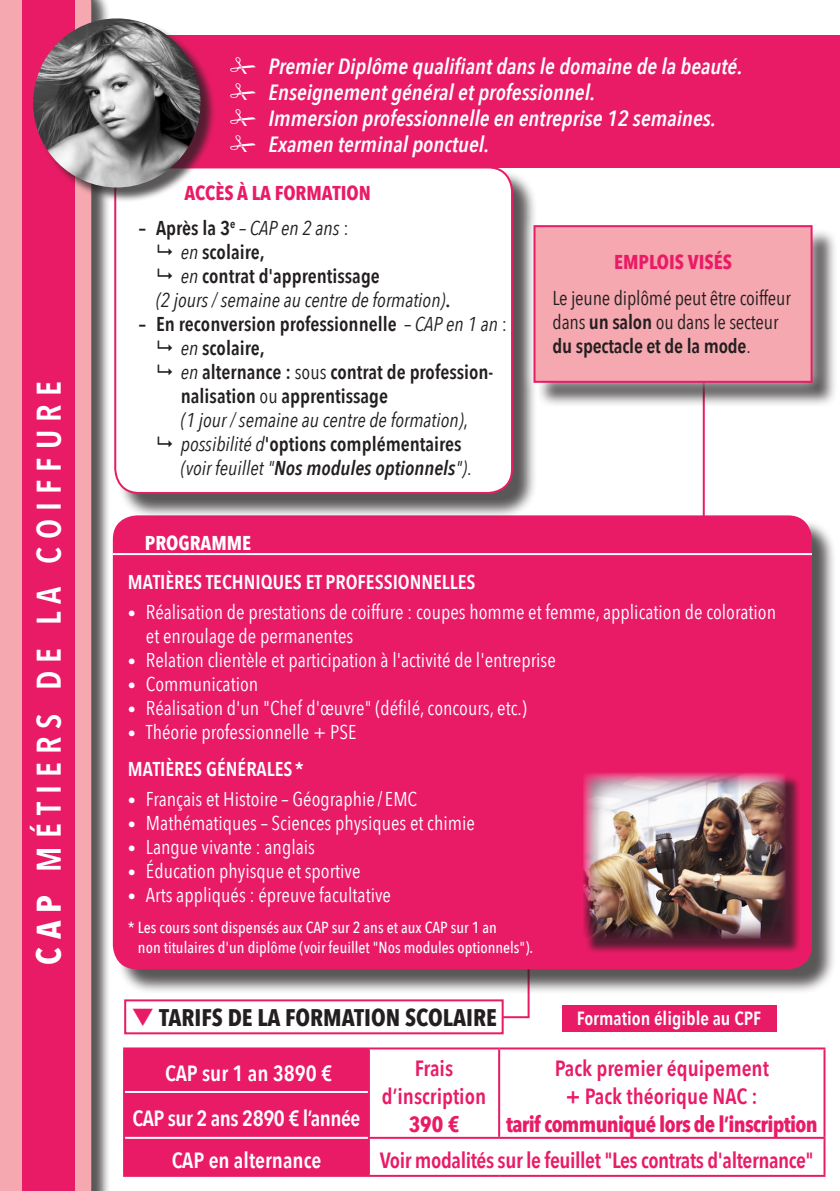
<style>
.page{position:relative;width:840px;height:1191px;background:#fff}
.page>*{position:absolute;margin:0;border:0;box-sizing:border-box;transform-origin:0 0}
.t1{font:600 34px "Avenir Next Condensed";letter-spacing:.24em;color:#fff}
.intertitre{font:700 24px "Avenir Next Condensed";color:#231f20}
.t2{font:italic 600 22px "Avenir Next Condensed";color:#fff}
.t3{font:600 22px/28px "Avenir Next Condensed";letter-spacing:-.015em;color:#e91b66;text-align:center}
.t4{font:600 22px "Avenir Next Condensed";color:#fff}
.t5{font:600 22px "Avenir Next Condensed";letter-spacing:-.02em;color:#fff}
.t6{font:20px/24px "Avenir Next Condensed";color:#fff}
.t7{font:600 20px/24px "Avenir Next Condensed";color:#231f20}
.t8{font:italic 20px/24px "Avenir Next Condensed";color:#231f20}
.t9{font:20px/24px "Avenir Next Condensed";letter-spacing:-.01em;color:#231f20}
.t10{font:600 20px "Avenir Next Condensed";color:#fff}
.intertitre-2{font:700 20px "Avenir Next Condensed";color:#e91b66}
.intertitre-3{font:700 20px "Avenir Next Condensed";color:#fff}
.t11{font:600 19px "Avenir Next Condensed";color:#fff}
.t12{font:500 16px/20px "Avenir Next Condensed";color:#fff}
.s1{font-weight:700}
.s2{font-weight:600;font-style:normal}
.s3{font-style:normal}
.s4{font-weight:400;font-style:italic}
.s5{font-weight:400}
.s6{font-weight:600}
.s7{font-size:16px}
.s8{color:#e91b66}
</style>
<div class="page">
<hr style="left:527px;top:893px;width:2px;height:124px;background:#e91b66">
<hr style="left:702px;top:364px;width:2px;height:210px;background:#e91b66">
<div style="left:116px;top:518px;width:720px;height:476px;background:#231f20;opacity:.75"></div>
<div style="left:113px;top:515px;width:698px;height:454px;background:#e91b66;border-radius:24px"></div>
<div style="left:117px;top:169px;width:421px;height:350px;background:#231f20;opacity:.75"></div>
<div style="left:115px;top:167px;width:396px;height:326px;background:#fff;border-radius:24px"></div>
<div style="left:114px;top:166px;width:398px;height:328px;border:2px solid #e91b66;border-radius:24px"></div>
<div style="left:0;top:0;width:112px;height:1191px;background:#231f20;opacity:.75"></div>
<div style="left:0;top:0;width:91px;height:1191px;background:#f5a8b0"></div>
<div style="left:23px;top:0;width:52px;height:1191px;background:#e91b66"></div>
<div style="left:155px;top:36px;width:684px;height:132px;background:#e91b66"></div>
<div style="left:35px;top:20px;width:181px;height:182px;background:#231f20;opacity:.75"></div>
<img style="left:33px;top:18px;width:167px;height:169px">
<div style="left:585px;top:775px;width:216px;height:179px;background:#231f20;opacity:.75"></div>
<img style="left:583px;top:773px;width:202px;height:165px">
<div style="left:124px;top:999px;width:379px;height:35px;border:2px solid #e91b66"></div>
<div style="left:125px;top:1049px;width:243px;height:125px;background:#e91b66"></div>
<hr style="left:369px;top:1047px;width:130px;height:2px;background:#e91b66">
<hr style="left:499px;top:1047px;width:326px;height:2px;background:#e91b66">
<hr style="left:498px;top:1049px;width:2px;height:43px;background:#e91b66">
<hr style="left:823px;top:1049px;width:2px;height:43px;background:#e91b66">
<hr style="left:498px;top:1092px;width:2px;height:44px;background:#e91b66">
<hr style="left:823px;top:1092px;width:2px;height:44px;background:#e91b66">
<hr style="left:368px;top:1136px;width:131px;height:2px;background:#e91b66">
<hr style="left:499px;top:1136px;width:326px;height:2px;background:#e91b66">
<hr style="left:823px;top:1138px;width:2px;height:36px;background:#e91b66">
<hr style="left:369px;top:1174px;width:130px;height:2px;background:#e91b66">
<hr style="left:499px;top:1174px;width:326px;height:2px;background:#e91b66">
<hr style="left:123px;top:1047px;width:246px;height:2px;background:#e91b66">
<hr style="left:123px;top:1049px;width:2px;height:43px;background:#e91b66">
<hr style="left:368px;top:1049px;width:2px;height:43px;background:#e91b66">
<hr style="left:123px;top:1092px;width:2px;height:45px;background:#e91b66">
<hr style="left:368px;top:1092px;width:2px;height:44px;background:#e91b66">
<hr style="left:123px;top:1137px;width:2px;height:37px;background:#e91b66">
<hr style="left:368px;top:1138px;width:2px;height:36px;background:#e91b66">
<hr style="left:123px;top:1174px;width:246px;height:2px;background:#e91b66">
<hr style="left:125px;top:1091px;width:243px;height:2px;background:#fff">
<hr style="left:125px;top:1136px;width:243px;height:2px;background:#fff">
<div style="left:536px;top:228px;width:301px;height:179px;background:#231f20;opacity:.75"></div>
<div style="left:520px;top:212px;width:304px;height:184px;background:#fff;opacity:.75"></div>
<div style="left:534px;top:226px;width:277px;height:156px;background:#f5a8b0"></div>
<div style="left:533px;top:225px;width:279px;height:158px;border:2px solid #e91b66"></div>
<hr style="left:113px;top:553px;width:698px;height:2px;background:#fff">
<hr style="left:503px;top:1016px;width:26px;height:2px;background:#e91b66">
<div style="left:561px;top:1006px;width:214px;height:26px;background:#e91b66"></div>
<p class="t1" style="left:19px;top:964px;width:584px;rotate:-90deg"><span class="s1">CAP</span> MÉTIERS DE LA COIFFURE</p>
<p class="t2" style="left:268px;top:53px;width:475px">Premier Diplôme qualifiant dans le domaine de la beauté.</p>
<p class="t2" style="left:268px;top:79px;width:328px">Enseignement général et professionnel.</p>
<p class="t2" style="left:268px;top:105px;width:449px">Immersion professionnelle en entreprise 12 semaines.</p>
<p class="t2" style="left:268px;top:131px;width:222px">Examen terminal ponctuel.</p>
<p class="intertitre-2" style="left:184px;top:180px;width:188px">ACCÈS À LA FORMATION</p>
<p class="t8" style="left:139px;top:216px;width:211px"><span class="s2">– Après la 3</span><sup>e</sup> – CAP en 2 ans <span class="s3">:</span></p>
<p class="t7" style="left:181px;top:239px;width:85px"><span class="s4">en</span> scolaire,</p>
<p class="t8" style="left:156px;top:264px;width:296px;text-indent:25px">en <span class="s2">contrat d'apprentissage<br></span>(2 jours / semaine au centre de formation)<span class="s2">.</span></p>
<p class="t7" style="left:139px;top:311px;width:369px">– En reconversion professionnelle <span class="s4">– CAP en 1 an</span> <span class="s5">:</span></p>
<p class="t7" style="left:181px;top:335px;width:85px"><span class="s4">en</span> scolaire,</p>
<p class="t7" style="left:181px;top:359px;width:314px"><span class="s4">en</span> alternance : <span class="s5">sous</span> contrat de profession&shy;nalisation <span class="s5">ou</span> apprentissage<br><span class="s4">(1 jour / semaine au centre de formation)</span><span class="s5">,</span></p>
<p class="t8" style="left:181px;top:432px;width:292px">possibilité d<span class="s2">'options complémentaires </span>(voir feuillet "<span class="s6">Nos modules optionnels</span>")<span class="s3">.</span></p>
<p class="intertitre-2" style="left:614px;top:250px;width:119px">EMPLOIS VISÉS</p>
<p class="t9" style="left:552px;top:285px;width:240px">Le jeune diplômé peut être coiffeur dans <span class="s6">un salon</span> ou dans le secteur <span class="s6">du spectacle et de la mode</span>.</p>
<p class="intertitre-3" style="left:145px;top:531px;width:108px">PROGRAMME</p>
<p class="t10" style="left:128px;top:565px;width:349px">MATIÈRES TECHNIQUES ET PROFESSIONNELLES</p>
<p class="t6" style="left:146px;top:599px;width:631px;text-indent:-18px"><span class="s7">•</span> Réalisation de prestations de coiffure : coupes homme et femme, application de coloration et enroulage de permanentes</p>
<p class="t6" style="left:128px;top:647px;width:429px"><span class="s7">•</span> Relation clientèle et participation à l'activité de l'entreprise</p>
<p class="t6" style="left:128px;top:671px;width:132px"><span class="s7">•</span> Communication</p>
<p class="t6" style="left:128px;top:695px;width:400px"><span class="s7">•</span> Réalisation d'un "Chef d'œuvre" (défilé, concours, etc.)</p>
<p class="t6" style="left:128px;top:719px;width:230px"><span class="s7">•</span> Théorie professionnelle + PSE</p>
<p class="t10" style="left:128px;top:751px;width:177px">MATIÈRES GÉNÉRALES *</p>
<p class="t6" style="left:128px;top:785px;width:290px"><span class="s7">•</span> Français et Histoire – Géographie / EMC</p>
<p class="t6" style="left:128px;top:809px;width:348px"><span class="s7">•</span> Mathématiques – Sciences physiques et chimie</p>
<p class="t6" style="left:128px;top:833px;width:188px"><span class="s7">•</span> Langue vivante : anglais</p>
<p class="t6" style="left:128px;top:857px;width:234px"><span class="s7">•</span> Éducation phyisque et sportive</p>
<p class="t6" style="left:128px;top:881px;width:264px"><span class="s7">•</span> Arts appliqués : épreuve facultative</p>
<p class="t12" style="left:138px;top:917px;width:396px;text-indent:-10px">* Les cours sont dispensés aux CAP sur 2 ans et aux CAP sur 1 an<br>non titulaires d'un diplôme (voir feuillet "Nos modules optionnels").</p>
<p class="intertitre" style="left:131px;top:1002px;width:367px"><span class="s8">❑</span> TARIFS DE LA FORMATION SCOLAIRE</p>
<p class="t4" style="left:165px;top:1054px;width:168px">CAP sur 1 an 3890 €</p>
<p class="t3" style="left:381px;top:1053px;width:106px">Frais d’inscription<br><span class="s1">390 €</span></p>
<p class="t3" style="left:506px;top:1053px;width:313px">Pack premier équipement<br>+ Pack théorique NAC :<br><span class="s1">tarif communiqué lors de l’inscription</span></p>
<p class="t11" style="left:576px;top:1002px;width:186px">Formation éligible au CPF</p>
<p class="t5" style="left:132px;top:1099px;width:229px">CAP sur 2 ans 2890 € l’année</p>
<p class="t4" style="left:171px;top:1141px;width:151px">CAP en alternance</p>
<p class="t3" style="left:379px;top:1145px;width:435px">Voir modalités sur le feuillet "Les contrats d'alternance"</p>
</div>
